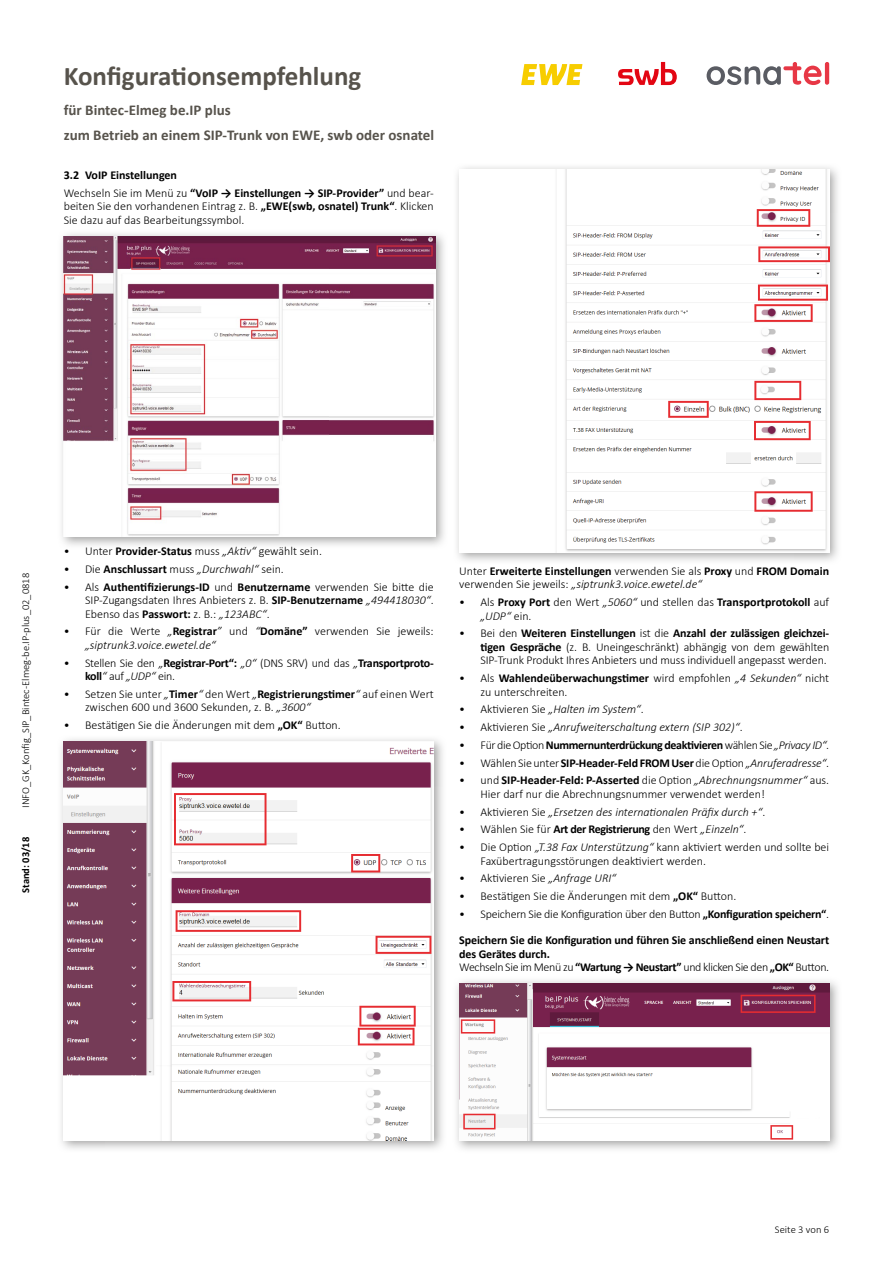
<style>
.page{position:relative;width:893px;height:1263px;background:#fff}
.page>*{position:absolute;margin:0;border:0;box-sizing:border-box;transform-origin:0 0}
.t1{font:700 27px "Calibri";color:#57534c}
.t2{font:700 15px/24.8px "Calibri";color:#57534c}
.t3{font:300 12px/13.5px "Calibri";color:#000}
.t4{font:700 12px/17.7px "Calibri";letter-spacing:-.01em;color:#000}
.t5{font:italic 300 12px "Calibri";color:#000}
.t6{font:300 12px/13.5px "Calibri";letter-spacing:-.03em;color:#000}
.t7{font:700 12px "Calibri";letter-spacing:-.03em;color:#000}
.t8{font:300 10.5px "Calibri";color:#000}
.t9{font:700 10.5px "Calibri";color:#000}
.s1{font-weight:300}
.s2{font-weight:700}
.s3{font-style:italic}
.s4{font-style:normal}
.s5{font-weight:300;font-style:italic}
</style>
<div class="page">
<svg style="left:521px;top:64px;width:61px;height:21px"></svg>
<svg style="left:618px;top:62px;width:59px;height:23px"></svg>
<svg style="left:707px;top:62px;width:122px;height:23px"></svg>
<img style="left:61px;top:233px;width:383px;height:313px">
<img style="left:64px;top:236px;width:372px;height:301px">
<img style="left:61px;top:739px;width:382px;height:47px">
<img style="left:61px;top:786px;width:44px;height:363px">
<img style="left:398px;top:786px;width:45px;height:363px">
<img style="left:105px;top:1140px;width:293px;height:9px">
<img style="left:64px;top:741px;width:370px;height:399px">
<img style="left:457px;top:167px;width:381px;height:46px">
<img style="left:794px;top:213px;width:44px;height:348px">
<img style="left:459px;top:170px;width:370px;height:382px">
<img style="left:456px;top:980px;width:382px;height:169px">
<img style="left:459px;top:983px;width:370px;height:157px">
<h1 class="t1" style="left:64px;top:59px;width:299px">Konfigurationsempfehlung</h1>
<p class="t2" style="left:64px;top:97px;width:372px">für Bintec-Elmeg be.IP plus<br>zum Betrieb an einem SIP-Trunk von EWE, swb oder osnatel</p>
<p class="t4" style="left:64px;top:166px;width:371px">3.2 VoIP Einstellungen<br><span class="s1">Wechseln Sie im Menü zu</span> “VoIP → Einstellungen → SIP-Provider” <span class="s1">und bear-</span></p>
<p class="t3" style="left:64px;top:199px;width:371px">beiten Sie den vorhandenen Eintrag z. B. <span class="s2">„EWE(swb, osnatel) Trunk“</span>. Klicken<br>Sie dazu auf das Bearbeitungssymbol.</p>
<p class="t8" style="left:19px;top:808px;width:236px;rotate:-90deg">INFO_GK_Konfig_SIP_Bintec-Elmeg-be.IP-plus_02_0818</p>
<p class="t9" style="left:19px;top:893px;width:58px;rotate:-90deg">Stand: 03/18</p>
<p class="t3" style="left:64px;top:544px;width:260px">• Unter <span class="s2">Provider-Status</span> muss <span class="s3">„Aktiv“</span> gewählt sein.</p>
<p class="t3" style="left:64px;top:562px;width:222px">• Die <span class="s2">Anschlussart</span> muss <span class="s3">„Durchwahl“</span> sein.</p>
<p class="t3" style="left:85px;top:580px;width:350px;text-align:justify;text-indent:-21px">• Als <span class="s2">Authentifizierungs-ID</span> und <span class="s2">Benutzername</span> verwenden Sie bitte die SIP-Zugangsdaten Ihres Anbieters z. B. <span class="s2">SIP-Benutzername</span> <span class="s3">„494418030“</span>.<br>Ebenso das <span class="s2">Passwort:</span> z. B.: <span class="s3">„123ABC“</span>.</p>
<p class="t3" style="left:85px;top:624px;width:350px;text-indent:-21px">• Für die Werte <span class="s3">„</span><span class="s2">Registrar</span><span class="s3">”</span> und <span class="s3">“</span><span class="s2">Domäne”</span> verwenden Sie jeweils: <span class="s3">„siptrunk3.voice.ewetel.de“</span></p>
<p class="t3" style="left:85px;top:656px;width:350px;text-indent:-21px">• Stellen Sie den <span class="s3">„</span><span class="s2">Registrar-Port“:</span> <span class="s3">„0“</span> (DNS SRV) und das <span class="s3">„</span><span class="s2">Transportproto&shy;koll</span><span class="s3">“</span> auf <span class="s3">„UDP“</span> ein.</p>
<p class="t3" style="left:85px;top:687px;width:350px;text-indent:-21px">• Setzen Sie unter <span class="s3">„</span><span class="s2">Timer</span><span class="s3">“</span> den Wert <span class="s3">„</span><span class="s2">Registrierungstimer</span><span class="s3">“</span> auf einen Wert zwischen 600 und 3600 Sekunden, z. B. <span class="s3">„3600“</span></p>
<p class="t3" style="left:64px;top:718px;width:279px">• Bestätigen Sie die Änderungen mit dem <span class="s2">„OK“</span> Button.</p>
<p class="t3" style="left:459px;top:564px;width:371px">Unter <span class="s2">Erweiterte Einstellungen</span> verwenden Sie als <span class="s2">Proxy</span> und <span class="s2">FROM Domain </span>verwenden Sie jeweils: <span class="s3">„siptrunk3.voice.ewetel.de“</span></p>
<p class="t3" style="left:480px;top:595px;width:350px;text-indent:-21px">• Als <span class="s2">Proxy Port</span> den Wert <span class="s3">„5060“</span> und stellen das <span class="s2">Transportprotokoll</span> auf <span class="s3">„UDP“</span> ein.</p>
<p class="t3" style="left:480px;top:626px;width:350px;text-align:justify;text-indent:-21px">• Bei den <span class="s2">Weiteren Einstellungen</span> ist die <span class="s2">Anzahl der zulässigen gleichzei&shy;tigen Gespräche</span> (z. B. Uneingeschränkt) abhängig von dem gewählten SIP-Trunk Produkt Ihres Anbieters und muss individuell angepasst werden.</p>
<p class="t3" style="left:480px;top:671px;width:350px;text-indent:-21px">• Als <span class="s2">Wahlendeüberwachungstimer</span> wird empfohlen <span class="s3">„4 Sekunden“</span> nicht zu unterschreiten.</p>
<p class="t5" style="left:459px;top:702px;width:186px"><span class="s4">• Aktivieren Sie</span> „Halten im System“<span class="s4">.</span></p>
<p class="t5" style="left:459px;top:720px;width:285px"><span class="s4">• Aktivieren Sie</span> „Anrufweiterschaltung extern (SIP 302)“<span class="s4">.</span></p>
<p class="t7" style="left:459px;top:737px;width:371px"><span class="s1">• Für die Option</span> Nummernunterdrückung deaktivieren <span class="s1">wählen Sie</span> <span class="s5">„Privacy ID“</span><span class="s1">.</span></p>
<p class="t3" style="left:459px;top:756px;width:371px">• Wählen Sie unter <span class="s2">SIP-Header-Feld FROM User</span>die Option <span class="s3">„Anruferadresse“</span>.</p>
<p class="t3" style="left:480px;top:773px;width:350px;text-indent:-21px">• und <span class="s2">SIP-Header-Feld: P-Asserted</span> die Option <span class="s3">„Abrechnungsnummer“</span> aus.<br>Hier darf nur die Abrechnungsnummer verwendet werden!</p>
<p class="t5" style="left:459px;top:804px;width:308px"><span class="s4">• Aktivieren Sie</span> „Ersetzen des internationalen Präfix durch +“<span class="s4">.</span></p>
<p class="t3" style="left:459px;top:822px;width:289px">• Wählen Sie für <span class="s2">Art der Registrierung</span> den Wert <span class="s3">„Einzeln“</span>.</p>
<p class="t3" style="left:480px;top:840px;width:350px;text-indent:-21px">• Die Option <span class="s3">„T.38 Fax Unterstützung“</span> kann aktiviert werden und sollte bei<br>Faxübertragungsstörungen deaktiviert werden.</p>
<p class="t3" style="left:459px;top:871px;width:158px">• Aktivieren Sie <span class="s3">„Anfrage URI“</span></p>
<p class="t3" style="left:459px;top:889px;width:279px">• Bestätigen Sie die Änderungen mit dem <span class="s2">„OK“</span> Button.</p>
<p class="t4" style="left:459px;top:901px;width:372px;line-height:26.2px"><span class="s1">• Speichern Sie die Konfiguration über den Button</span> „Konfiguration speichern“<span class="s1">.<br></span>Speichern Sie die Konfiguration und führen Sie anschließend einen Neustart</p>
<p class="t6" style="left:459px;top:947px;width:371px"><span class="s2">des Gerätes durch.<br></span>Wechseln Sie im Menü zu <span class="s2">“Wartung → Neustart”</span> und klicken Sie den <span class="s2">„OK“</span> Button.</p>
<p class="t8" style="left:775px;top:1223px;width:56px">Seite 3 von 6</p>
</div>
